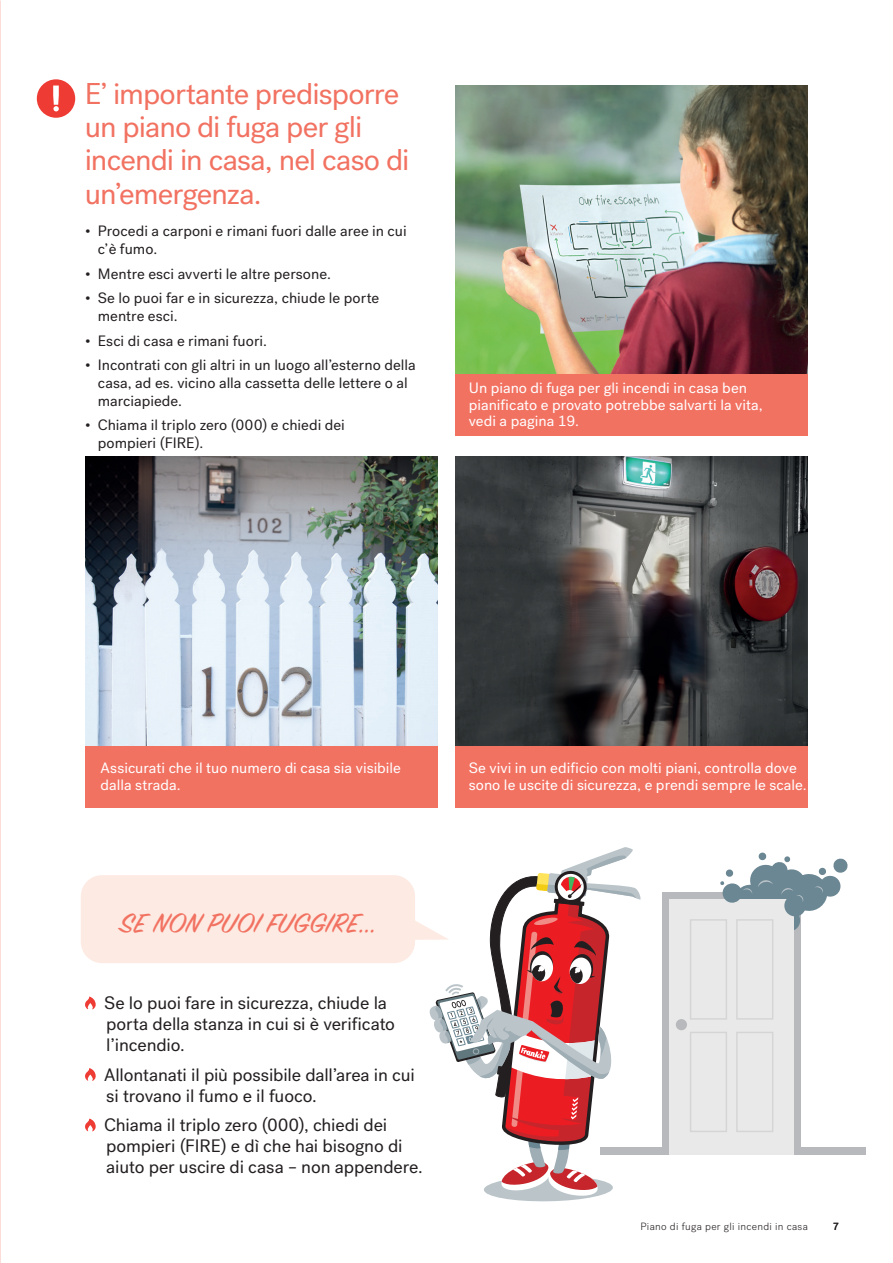
<style>
.page{position:relative;width:893px;height:1263px;background:#fff}
.page>*{position:absolute;margin:0;border:0;box-sizing:border-box;transform-origin:0 0}
.t1{font:30px/33px "Post Grotesk";letter-spacing:-.03em;color:#f27262}
.t2{font:30px "Sign Painter House Script";letter-spacing:.005em;color:#f27262;scale:1.08 1}
.t3{font:18px/21px "Post Grotesk";letter-spacing:-.005em;color:#231f20}
.t4{font:15px/18px "Post Grotesk";color:#231f20}
.t5{font:15px/16.5px "Post Grotesk";color:#fff}
.t6{font:300 10.5px "Post Grotesk";letter-spacing:.03em;color:#231f20}
.t7{font:500 10.5px "Post Grotesk";color:#231f20}
</style>
<div class="page">
<svg style="left:85px;top:996px;width:11px;height:13px"></svg>
<svg style="left:85px;top:1068px;width:11px;height:13px"></svg>
<svg style="left:85px;top:1118px;width:11px;height:13px"></svg>
<img style="left:455px;top:457px;width:353px;height:289px">
<div style="left:455px;top:746px;width:353px;height:61px;background:#f27262"></div>
<img style="left:455px;top:86px;width:353px;height:288px">
<div style="left:455px;top:374px;width:353px;height:62px;background:#f27262"></div>
<img style="left:85px;top:457px;width:353px;height:289px">
<svg style="left:398px;top:847px;width:243px;height:355px"></svg>
<div style="left:81px;top:875px;width:334px;height:88px;background:#fdeae2;border-radius:21px"></div>
<div style="left:85px;top:746px;width:353px;height:61px;background:#f27262"></div>
<div style="left:662px;top:892px;width:139px;height:263px;background:#b8b9bc"></div>
<div style="left:669px;top:899px;width:125px;height:256px;background:#e9e9e9"></div>
<div style="left:676px;top:1019px;width:11px;height:11px;background:#b8b9bc;border-radius:50%"></div>
<svg style="left:720px;top:852px;width:128px;height:78px"></svg>
<div style="left:798px;top:1147px;width:68px;height:8px;background:#b8b9bc"></div>
<div style="left:600px;top:1147px;width:68px;height:8px;background:#b8b9bc"></div>
<div style="left:690px;top:919px;width:37px;height:101px;border:2px solid #b8b9bc"></div>
<div style="left:690px;top:1032px;width:37px;height:100px;border:2px solid #b8b9bc"></div>
<div style="left:736px;top:919px;width:37px;height:101px;border:2px solid #b8b9bc"></div>
<div style="left:736px;top:1032px;width:37px;height:100px;border:2px solid #b8b9bc"></div>
<svg style="left:37px;top:79px;width:38px;height:39px"></svg>
<p class="t1" style="left:85px;top:78px;width:326px">E’ importante predisporre un piano di fuga per gli incendi in casa, nel caso di un’emergenza.</p>
<p class="t4" style="left:98px;top:222px;width:310px;text-indent:-13px">• Procedi a carponi e rimani fuori dalle aree in cui c’è fumo.</p>
<p class="t4" style="left:85px;top:265px;width:247px">• Mentre esci avverti le altre persone.</p>
<p class="t4" style="left:98px;top:289px;width:283px;text-indent:-13px">• Se lo puoi far e in sicurezza, chiude le porte mentre esci.</p>
<p class="t4" style="left:85px;top:332px;width:183px">• Esci di casa e rimani fuori.</p>
<p class="t4" style="left:98px;top:356px;width:319px;text-indent:-13px">• Incontrati con gli altri in un luogo all’esterno della casa, ad es. vicino alla cassetta delle lettere o al marciapiede.</p>
<p class="t4" style="left:98px;top:416px;width:249px;text-indent:-13px">• Chiama il triplo zero (000) e chiedi dei pompieri (FIRE).</p>
<p class="t5" style="left:469px;top:380px;width:295px">Un piano di fuga per gli incendi in casa ben pianificato e provato potrebbe salvarti la vita, vedi a pagina 19.</p>
<p class="t5" style="left:101px;top:760px;width:302px">Assicurati che il tuo numero di casa sia visibile dalla strada.</p>
<p class="t5" style="left:469px;top:760px;width:339px">Se vivi in un edificio con molti piani, controlla dove sono le uscite di sicurezza, e prendi sempre le scale.</p>
<p class="t2" style="left:120px;top:908px;width:239px">SE NON PUOI FUGGIRE...</p>
<p class="t3" style="left:104px;top:993px;width:292px">Se lo puoi fare in sicurezza, chiude la porta della stanza in cui si è verificato l’incendio.</p>
<p class="t3" style="left:104px;top:1064px;width:312px">Allontanati il più possibile dall’area in cui si trovano il fumo e il fuoco.</p>
<p class="t3" style="left:104px;top:1115px;width:320px">Chiama il triplo zero (000), chiedi dei pompieri (FIRE) e dì che hai bisogno di aiuto per uscire di casa – non appendere.</p>
<p class="t6" style="left:640px;top:1220px;width:169px">Piano di fuga per gli incendi in casa</p>
<p class="t7" style="left:833px;top:1219px;width:8px">7</p>
</div>
